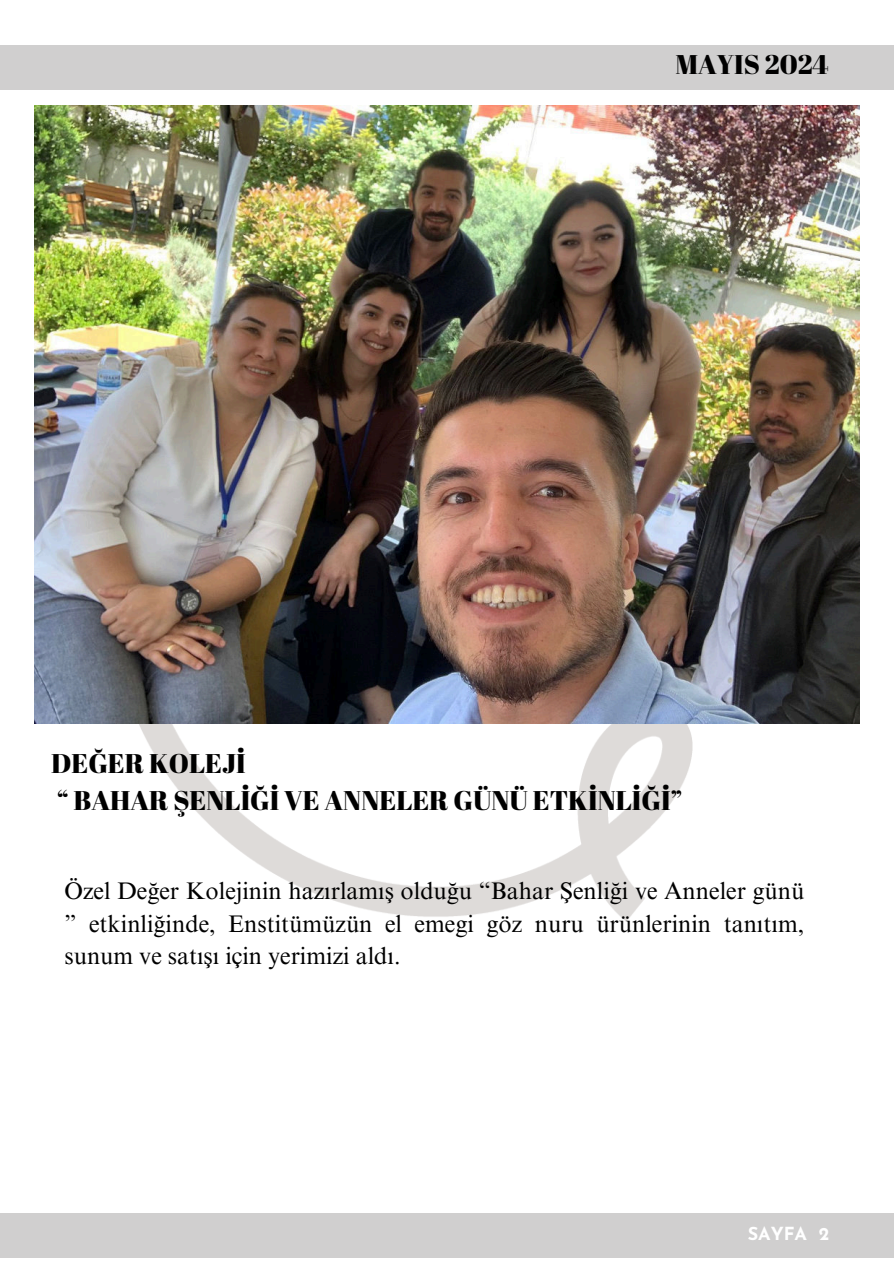
<style>
.page{position:relative;width:894px;height:1264px;background:#fff}
.page>*{position:absolute;margin:0;border:0;box-sizing:border-box;transform-origin:0 0}
.t1{font:27px/37.2px "Abril Fatface";color:#000}
.t2{font:24px/32.7px "Times NRMT Pro";color:#000;text-align:justify}
.t3{font:700 18px "Josefin Sans";color:#fff}
</style>
<div class="page">
<div style="left:0;top:45px;width:893px;height:44px;background:#d0cfcf"></div>
<div style="left:0;top:1213px;width:893px;height:44px;background:#d0cfcf"></div>
<img style="left:111px;top:723px;width:671px;height:198px">
<img style="left:35px;top:105px;width:823px;height:618px">
<p class="t1" style="left:675px;top:45px;width:155px">MAYIS 2024</p>
<p class="t1" style="left:51px;top:744px;width:632px">DEĞER KOLEJİ<br>“ BAHAR ŞENLİĞİ VE ANNELER GÜNÜ ETKİNLİĞİ”</p>
<p class="t2" style="left:64px;top:875px;width:741px">Özel Değer Kolejinin hazırlamış olduğu “Bahar Şenliği ve Anneler günü ” etkinliğinde, Enstitümüzün el emegi göz nuru ürünlerinin tanıtım, sunum ve satışı için yerimizi aldı.</p>
<p class="t3" style="left:747px;top:1217px;width:83px">SAYFA 2</p>
</div>
